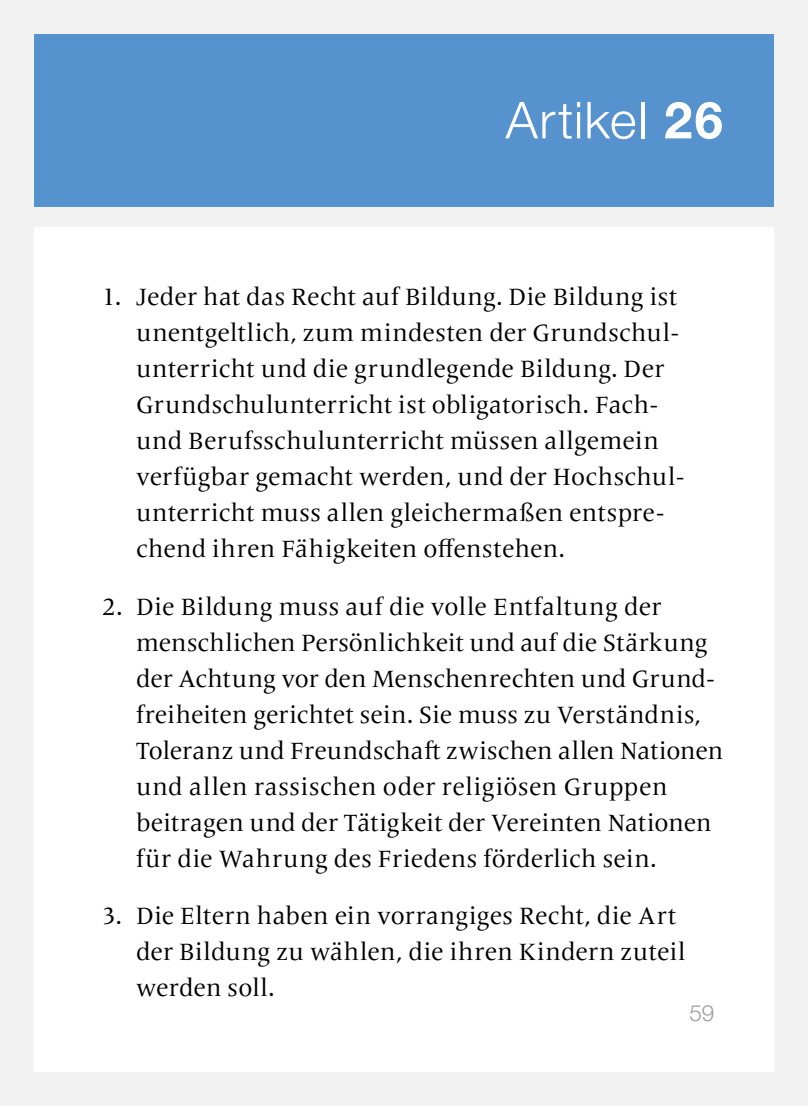
<style>
.page{position:relative;width:808px;height:1106px;background:#f2f2f2}
.page>*{position:absolute;margin:0;border:0;box-sizing:border-box;transform-origin:0 0}
.t1{font:300 51px "Helvetica Neue LT Pro";letter-spacing:.025em;color:#fff}
.t2{font:24.6px/36px "Frutiger Serif LT Pro";letter-spacing:.01em;color:#000}
.t3{font:300 22.5px "Helvetica Neue LT Pro";color:#9d9d9c}
.s1{font-weight:700}
</style>
<div class="page">
<div style="left:34px;top:227px;width:740px;height:844px;background:#fff"></div>
<div style="left:34px;top:34px;width:740px;height:172px;background:#5692ce"></div>
<h1 class="t1" style="left:506px;top:89px;width:219px">Artikel <span class="s1">26</span></h1>
<p class="t2" style="left:136px;top:279px;width:550px;text-indent:-34px">1. Jeder hat das Recht auf Bildung. Die Bildung ist unentgeltlich, zum mindesten der Grundschul&shy;unterricht und die grundlegende Bildung. Der Grundschulunterricht ist obligatorisch. Fach&shy;und Berufsschulunterricht müssen allgemein verfügbar gemacht werden, und der Hochschul&shy;unterricht muss allen gleichermaßen entspre&shy;chend ihren Fähigkeiten offenstehen.</p>
<p class="t2" style="left:136px;top:588px;width:589px;text-indent:-34px">2. Die Bildung muss auf die volle Entfaltung der menschlichen Persönlichkeit und auf die Stärkung der Achtung vor den Menschenrechten und Grund&shy;freiheiten gerichtet sein. Sie muss zu Verständnis, Toleranz und Freundschaft zwischen allen Nationen und allen rassischen oder religiösen Gruppen beitragen und der Tätigkeit der Vereinten Nationen für die Wahrung des Friedens förderlich sein.</p>
<p class="t2" style="left:136px;top:898px;width:551px;text-indent:-34px">3. Die Eltern haben ein vorrangiges Recht, die Art der Bildung zu wählen, die ihren Kindern zuteil werden soll.</p>
<p class="t3" style="left:689px;top:999px;width:27px">59</p>
</div>
